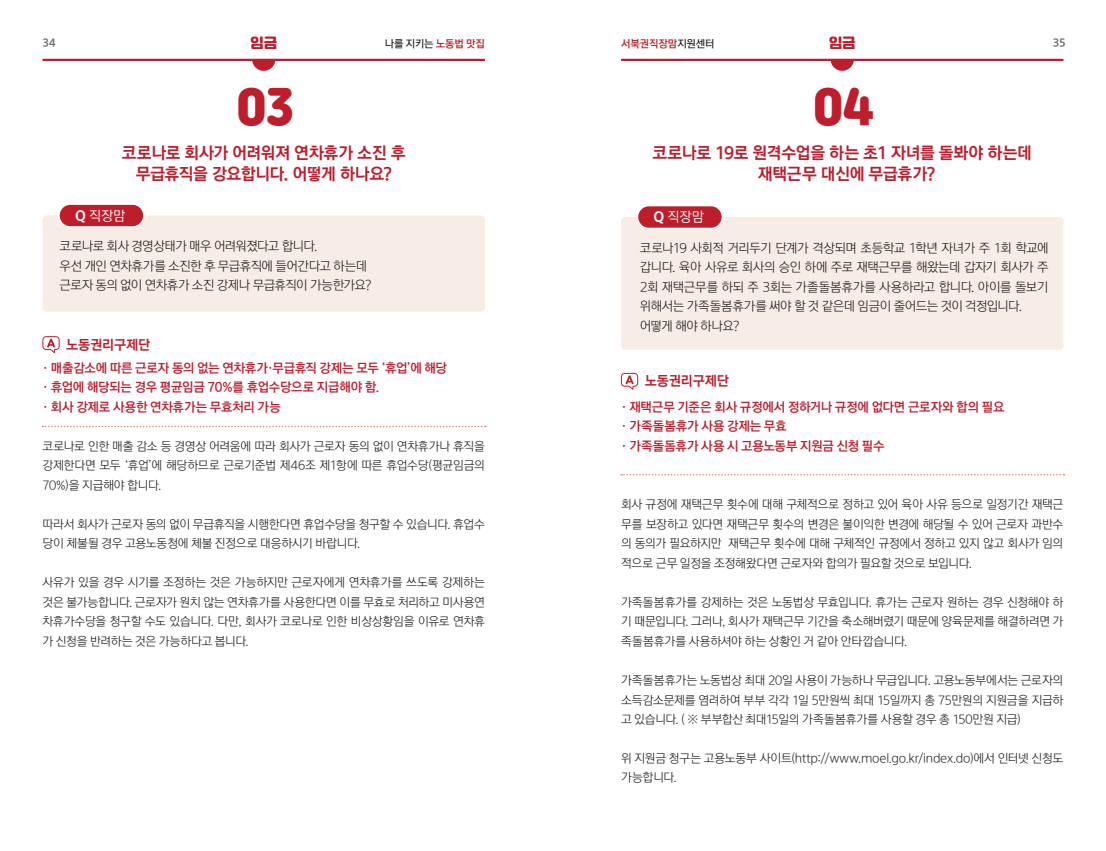
<style>
.page{position:relative;width:1106px;height:851px;background:#fff}
.page>*{position:absolute;margin:0;border:0;box-sizing:border-box;transform-origin:0 0}
.t1{font:46.5px "Jalnan OTF";color:#be1d2c}
.t2{font:16.5px/21.8px "Rix Sin Go PEB";letter-spacing:-.02em;color:#be1d2c;text-align:center}
.t3{font:13.5px "Rix Sin Go PEB";letter-spacing:-.015em;color:#be1d2c}
.t4{font:13.5px "Rix Sin Go PR";letter-spacing:-.005em;color:#fff}
.t5{font:13.5px "Jalnan OTF";color:#be1d2c}
.t6{font:12.75px/19.5px "Rix Sin Go PL";letter-spacing:-.035em;color:#231f20}
.t7{font:12.75px/19.5px "Rix Sin Go PB";letter-spacing:-.02em;color:#be1d2c}
.t8{font:12px/19.5px "Rix Sin Go PL";letter-spacing:-.025em;color:#231f20;text-align:justify}
.t9{font:10.5px "Rix Sin Go PSB";color:#231f20}
.t10{font:10.5px "Rix Sin Go PB";letter-spacing:-.01em;color:#be1d2c}
.t11{font:10.5px "Rix Sin Go PEB";color:#6c6d70}
.s1{font-family:"Rix Sin Go PB";color:#be1d2c}
.s2{font-family:"Rix Sin Go PSB";color:#231f20}
.s3{font-family:"Rix Sin Go PH"}
</style>
<div class="page">
<hr style="left:43px;top:59px;width:442px;height:2px;background:#be1d2c">
<svg style="left:252px;top:61px;width:23px;height:10px"></svg>
<svg style="left:830px;top:61px;width:24px;height:10px"></svg>
<hr style="left:621px;top:59px;width:442px;height:2px;background:#be1d2c">
<div style="left:43px;top:215px;width:442px;height:96px;background:#f8ece6;border-radius:4px"></div>
<div style="left:59px;top:204px;width:85px;height:23px;background:#be1d2c;border-radius:11px"></div>
<div style="left:58px;top:203px;width:87px;height:25px;border:2px solid #fff;border-radius:11px"></div>
<svg style="left:43px;top:426px;width:443px;height:1px"></svg>
<svg style="left:42px;top:336px;width:18px;height:17px"></svg>
<div style="left:621px;top:217px;width:442px;height:132px;background:#f8ece6;border-radius:4px"></div>
<div style="left:637px;top:205px;width:85px;height:23px;background:#be1d2c;border-radius:11px"></div>
<div style="left:636px;top:205px;width:87px;height:24px;border:2px solid #fff;border-radius:11px"></div>
<svg style="left:621px;top:474px;width:443px;height:1px"></svg>
<svg style="left:620px;top:372px;width:18px;height:18px"></svg>
<p class="t5" style="left:250px;top:34px;width:28px">임금</p>
<p class="t5" style="left:828px;top:34px;width:28px">임금</p>
<p class="t11" style="left:43px;top:38px;width:14px">34</p>
<p class="t9" style="left:385px;top:38px;width:102px">나를 지키는 <span class="s1">노동법 맛집</span></p>
<p class="t10" style="left:621px;top:38px;width:95px">서북권직장맘<span class="s2">지원센터</span></p>
<p class="t11" style="left:1052px;top:38px;width:14px">35</p>
<h1 class="t1" style="left:236px;top:76px;width:59px">03</h1>
<h1 class="t1" style="left:813px;top:76px;width:62px">04</h1>
<h2 class="t2" style="left:122px;top:142px;width:285px">코로나로 회사가 어려워져 연차휴가 소진 후 무급휴직을 강요합니다. 어떻게 하나요?</h2>
<p class="t4" style="left:75px;top:209px;width:52px"><span class="s3">Q</span> 직장맘</p>
<p class="t6" style="left:60px;top:237px;width:313px">코로나로 회사 경영상태가 매우 어려워졌다고 합니다.<br>우선 개인 연차휴가를 소진한 후 무급휴직에 들어간다고 하는데 근로자 동의 없이 연차휴가 소진 강제나 무급휴직이 가능한가요?</p>
<p class="t3" style="left:66px;top:337px;width:86px">노동권리구제단</p>
<p class="t7" style="left:43px;top:358px;width:406px">· 매출감소에 따른 근로자 동의 없는 연차휴가·무급휴직 강제는 모두 ‘휴업’에 해당 · 휴업에 해당되는 경우 평균임금 70%를 휴업수당으로 지급해야 함.<br>· 회사 강제로 사용한 연차휴가는 무효처리 가능</p>
<p class="t8" style="left:43px;top:437px;width:444px">코로나로 인한 매출 감소 등 경영상 어려움에 따라 회사가 근로자 동의 없이 연차휴가나 휴직을 강제한다면 모두 ‘휴업’에 해당하므로 근로기준법 제46조 제1항에 따른 휴업수당(평균임금의 70%)을 지급해야 합니다.</p>
<p class="t8" style="left:43px;top:515px;width:444px">따라서 회사가 근로자 동의 없이 무급휴직을 시행한다면 휴업수당을 청구할 수 있습니다. 휴업수 당이 체불될 경우 고용노동청에 체불 진정으로 대응하시기 바랍니다.</p>
<p class="t8" style="left:43px;top:573px;width:444px">사유가 있을 경우 시기를 조정하는 것은 가능하지만 근로자에게 연차휴가를 쓰도록 강제하는 것은 불가능합니다. 근로자가 원치 않는 연차휴가를 사용한다면 이를 무효로 처리하고 미사용연 차휴가수당을 청구할 수도 있습니다. 다만, 회사가 코로나로 인한 비상상황임을 이유로 연차휴 가 신청을 반려하는 것은 가능하다고 봅니다.</p>
<h2 class="t2" style="left:652px;top:142px;width:381px">코로나로 19로 원격수업을 하는 초1 자녀를 돌봐야 하는데 재택근무 대신에 무급휴가?</h2>
<p class="t4" style="left:653px;top:210px;width:52px"><span class="s3">Q</span> 직장맘</p>
<p class="t6" style="left:640px;top:238px;width:410px">코로나19 사회적 거리두기 단계가 격상되며 초등학교 1학년 자녀가 주 1회 학교에 갑니다. 육아 사유로 회사의 승인 하에 주로 재택근무를 해왔는데 갑자기 회사가 주 2회 재택근무를 하되 주 3회는 가졸돌봄휴가를 사용하라고 합니다. 아이를 돌보기 위해서는 가족돌봄휴가를 써야 할 것 같은데 임금이 줄어드는 것이 걱정입니다. 어떻게 해야 하나요?</p>
<p class="t3" style="left:644px;top:374px;width:86px">노동권리구제단</p>
<p class="t7" style="left:621px;top:397px;width:385px">· 재택근무 기준은 회사 규정에서 정하거나 규정에 없다면 근로자와 합의 필요 · 가족돌봄휴가 사용 강제는 무효<br>· 가족돌돔휴가 사용 시 고용노동부 지원금 신청 필수</p>
<p class="t8" style="left:621px;top:495px;width:444px">회사 규정에 재택근무 횟수에 대해 구체적으로 정하고 있어 육아 사유 등으로 일정기간 재택근 무를 보장하고 있다면 재택근무 횟수의 변경은 불이익한 변경에 해당될 수 있어 근로자 과반수 의 동의가 필요하지만 재택근무 횟수에 대해 구체적인 규정에서 정하고 있지 않고 회사가 임의 적으로 근무 일정을 조정해왔다면 근로자와 합의가 필요할 것으로 보입니다.</p>
<p class="t8" style="left:621px;top:593px;width:444px">가족돌봄휴가를 강제하는 것은 노동법상 무효입니다. 휴가는 근로자 원하는 경우 신청해야 하 기 때문입니다. 그러나, 회사가 재택근무 기간을 축소해버렸기 때문에 양육문제를 해결하려면 가 족돌봄휴가를 사용하셔야 하는 상황인 거 같아 안타깝습니다.</p>
<p class="t8" style="left:621px;top:671px;width:444px">가족돌봄휴가는 노동법상 최대 20일 사용이 가능하나 무급입니다. 고용노동부에서는 근로자의 소득감소문제를 염려하여 부부 각각 1일 5만원씩 최대 15일까지 총 75만원의 지원금을 지급하 고 있습니다. ( ※ 부부합산 최대15일의 가족돌봄휴가를 사용할 경우 총 150만원 지급)</p>
<p class="t8" style="left:621px;top:749px;width:444px">위 지원금 청구는 고용노동부 사이트(http://www.moel.go.kr/index.do)에서 인터넷 신청도 가능합니다.</p>
</div>
